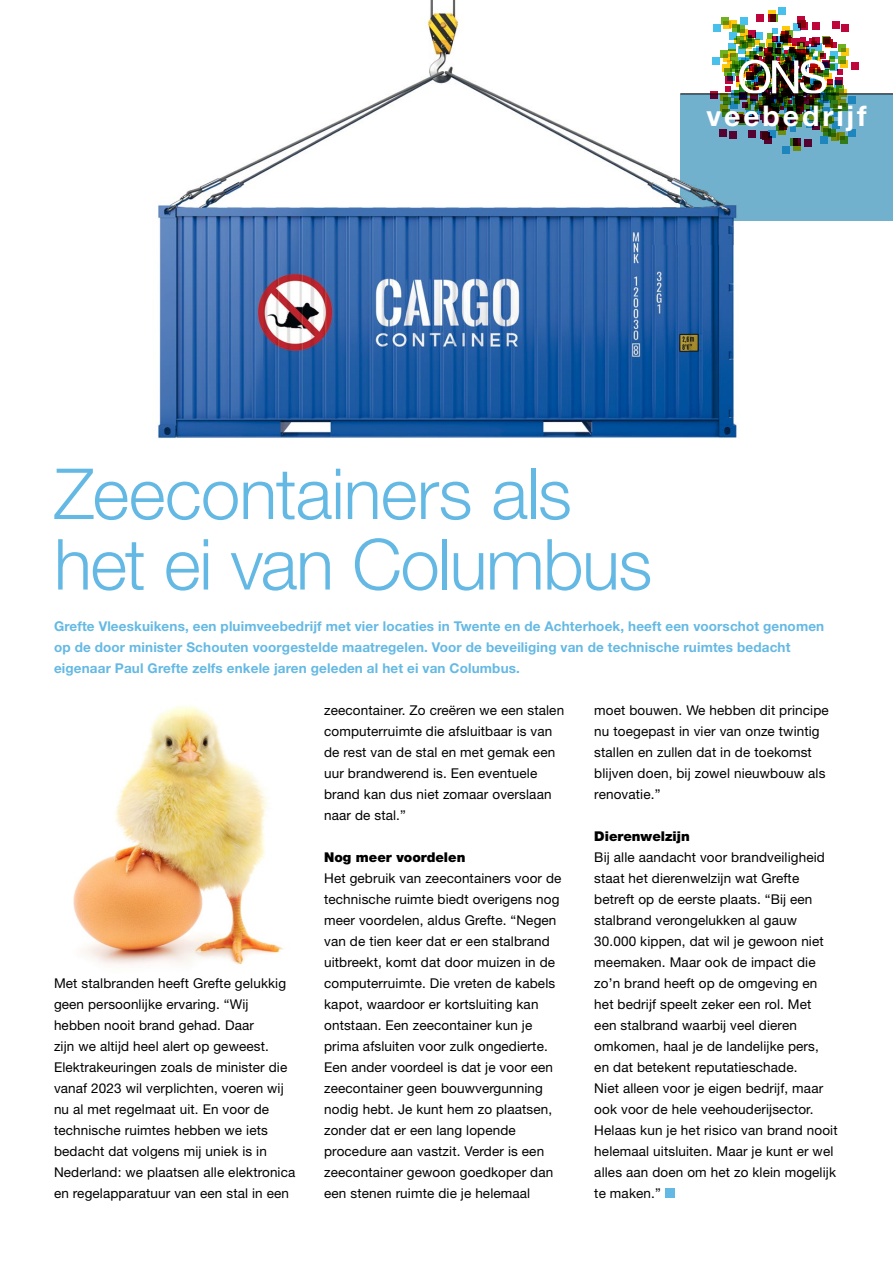
<style>
.page{position:relative;width:893px;height:1263px;background:#fff}
.page>*{position:absolute;margin:0;border:0;box-sizing:border-box;transform-origin:0 0}
.t1{font:300 70.5px/70.5px "Helvetica Neue LT Std";letter-spacing:-.02em;color:#64b9e4}
.t2{font:700 28.5px "Helvetica Neue LT Std";letter-spacing:.1em;color:#fff}
.t3{font:13.5px/21px "Helvetica Neue LT Std";letter-spacing:.01em;color:#000}
.t4{font:700 13.5px/21px "Helvetica Neue LT Std";letter-spacing:.01em;color:#64b9e4}
.t5{font:900 13.5px "Helvetica Neue LT Std";color:#000}
</style>
<div class="page">
<img style="left:157px;top:0;width:591px;height:439px">
<img style="left:73px;top:706px;width:211px;height:259px">
<div style="left:838px;top:44px;width:8px;height:8px;background:#6fb121"></div>
<div style="left:838px;top:56px;width:8px;height:7px;background:#6fb121"></div>
<div style="left:836px;top:85px;width:8px;height:7px;background:#6fb121"></div>
<div style="left:721px;top:17px;width:8px;height:7px;background:#6fb121"></div>
<div style="left:737px;top:25px;width:8px;height:8px;background:#6fb121"></div>
<div style="left:720px;top:50px;width:8px;height:8px;background:#6fb121"></div>
<div style="left:851px;top:62px;width:7px;height:8px;background:#be063d"></div>
<div style="left:800px;top:22px;width:8px;height:7px;background:#be063d"></div>
<div style="left:812px;top:22px;width:8px;height:8px;background:#be063d"></div>
<div style="left:841px;top:24px;width:8px;height:8px;background:#be063d"></div>
<div style="left:756px;top:14px;width:8px;height:8px;background:#be063d"></div>
<div style="left:768px;top:15px;width:7px;height:7px;background:#be063d"></div>
<svg style="left:797px;top:16px;width:7px;height:7px"></svg>
<div style="left:713px;top:24px;width:8px;height:8px;background:#47c0eb"></div>
<div style="left:712px;top:57px;width:8px;height:8px;background:#47c0eb"></div>
<div style="left:782px;top:26px;width:8px;height:7px;background:#fdc90d"></div>
<svg style="left:768px;top:10px;width:7px;height:8px"></svg>
<div style="left:729px;top:20px;width:8px;height:7px;background:#fdc90d"></div>
<div style="left:720px;top:93px;width:8px;height:8px;background:#5b4904"></div>
<svg style="left:722px;top:64px;width:7px;height:8px"></svg>
<svg style="left:770px;top:14px;width:8px;height:8px"></svg>
<svg style="left:732px;top:24px;width:8px;height:5px"></svg>
<svg style="left:710px;top:91px;width:8px;height:3px"></svg>
<div style="left:832px;top:21px;width:7px;height:8px;background:#be063d"></div>
<div style="left:799px;top:20px;width:7px;height:8px;background:#8d000e"></div>
<svg style="left:793px;top:23px;width:8px;height:6px"></svg>
<div style="left:778px;top:7px;width:8px;height:8px;background:#47c0eb"></div>
<div style="left:740px;top:17px;width:8px;height:7px;background:#47c0eb"></div>
<svg style="left:843px;top:48px;width:6px;height:8px"></svg>
<svg style="left:843px;top:60px;width:5px;height:8px"></svg>
<svg style="left:843px;top:89px;width:3px;height:5px"></svg>
<svg style="left:724px;top:21px;width:7px;height:8px"></svg>
<svg style="left:723px;top:54px;width:2px;height:8px"></svg>
<svg style="left:725px;top:29px;width:118px;height:65px"></svg>
<svg style="left:680px;top:95px;width:213px;height:126px;background:#6398aa"></svg>
<hr style="left:680px;top:94px;width:213px;height:1px;background:#000">
<div style="left:665px;top:1188px;width:10px;height:10px;background:#64b9e4"></div>
<img style="left:652px;top:136px;width:106px;height:108px">
<h2 class="t2" style="left:707px;top:98px;width:162px">veebedrijf</h2>
<h1 class="t1" style="left:54px;top:457px;width:600px">Zeecontainers als het ei van Columbus</h1>
<p class="t4" style="left:54px;top:615px;width:772px">Grefte Vleeskuikens, een pluimveebedrijf met vier locaties in Twente en de Achterhoek, heeft een voorschot genomen op de door minister Schouten voorgestelde maatregelen. Voor de beveiliging van de technische ruimtes bedacht eigenaar Paul Grefte zelfs enkele jaren geleden al het ei van Columbus.</p>
<p class="t3" style="left:54px;top:972px;width:243px">Met stalbranden heeft Grefte gelukkig geen persoonlijke ervaring. “Wij hebben nooit brand gehad. Daar<br>zijn we altijd heel alert op geweest.<br>Elektrakeuringen zoals de minister die vanaf 2023 wil verplichten, voeren wij nu al met regelmaat uit. En voor de technische ruimtes hebben we iets bedacht dat volgens mij uniek is in Nederland: we plaatsen alle elektronica en regelapparatuur van een stal in een</p>
<p class="t3" style="left:324px;top:699px;width:242px">zeecontainer. Zo creëren we een stalen computerruimte die afsluitbaar is van de rest van de stal en met gemak een uur brandwerend is. Een eventuele brand kan dus niet zomaar overslaan naar de stal.”</p>
<p class="t5" style="left:324px;top:849px;width:143px">Nog meer voordelen</p>
<p class="t3" style="left:324px;top:867px;width:239px">Het gebruik van zeecontainers voor de technische ruimte biedt overigens nog meer voordelen, aldus Grefte. “Negen van de tien keer dat er een stalbrand uitbreekt, komt dat door muizen in de computerruimte. Die vreten de kabels kapot, waardoor er kortsluiting kan ontstaan. Een zeecontainer kun je prima afsluiten voor zulk ongedierte.<br>Een ander voordeel is dat je voor een zeecontainer geen bouwvergunning nodig hebt. Je kunt hem zo plaatsen, zonder dat er een lang lopende procedure aan vastzit. Verder is een zeecontainer gewoon goedkoper dan een stenen ruimte die je helemaal</p>
<p class="t3" style="left:594px;top:699px;width:236px">moet bouwen. We hebben dit principe nu toegepast in vier van onze twintig stallen en zullen dat in de toekomst blijven doen, bij zowel nieuwbouw als renovatie.”</p>
<p class="t5" style="left:594px;top:828px;width:97px">Dierenwelzijn</p>
<p class="t3" style="left:594px;top:846px;width:245px">Bij alle aandacht voor brandveiligheid staat het dierenwelzijn wat Grefte betreft op de eerste plaats. “Bij een stalbrand verongelukken al gauw 30.000 kippen, dat wil je gewoon niet meemaken. Maar ook de impact die zo’n brand heeft op de omgeving en het bedrijf speelt zeker een rol. Met<br>een stalbrand waarbij veel dieren omkomen, haal je de landelijke pers,<br>en dat betekent reputatieschade.<br>Niet alleen voor je eigen bedrijf, maar ook voor de hele veehouderijsector.<br>Helaas kun je het risico van brand nooit helemaal uitsluiten. Maar je kunt er wel alles aan doen om het zo klein mogelijk te maken.”</p>
</div>
